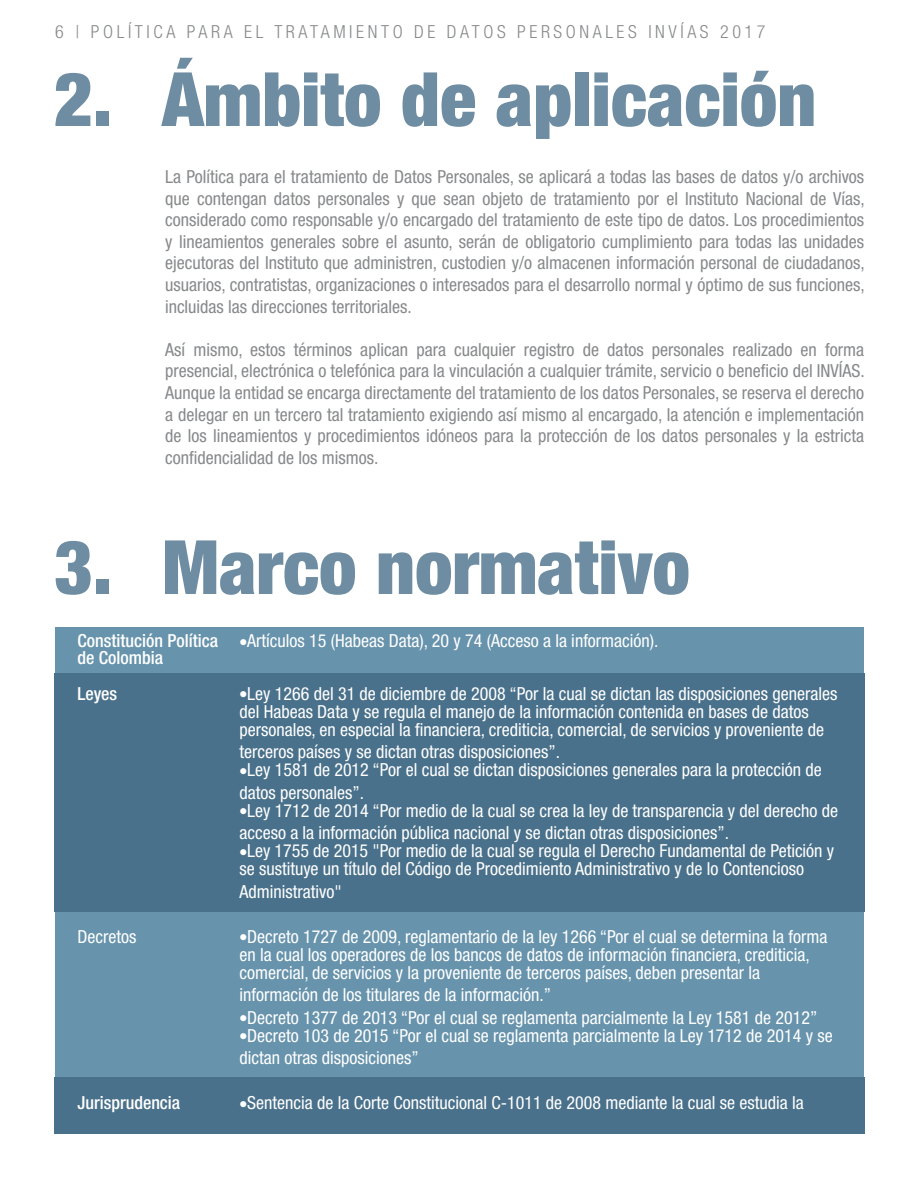
<style>
.page{position:relative;width:918px;height:1188px;background:#fff}
.page>*{position:absolute;margin:0;border:0;box-sizing:border-box;transform-origin:0 0}
.t1{font:900 condensed 75px "Helvetica Neue";color:#4a718b}
.t2{font:condensed 18px/18px "Helvetica Neue LT Std";color:#fff}
.t3{font:condensed 18px/21.6px "Helvetica Neue LT Std";color:#87898b;text-align:justify}
.t4{font:300 condensed 18px "Helvetica Neue LT Std";letter-spacing:.2em;color:#87898b}
.t5{font:500 condensed 18px "Helvetica Neue LT Std";color:#fff}
.s1{font-weight:500}
</style>
<div class="page">
<div style="left:55px;top:912px;width:809px;height:166px;background:#6793ac"></div>
<div style="left:54px;top:673px;width:810px;height:239px;background:#4a718b"></div>
<div style="left:55px;top:627px;width:808px;height:46px;background:#6793ac"></div>
<div style="left:54px;top:1078px;width:810px;height:56px;background:#4a718b"></div>
<p class="t4" style="left:55px;top:21px;width:712px">6 | POLÍTICA PARA EL TRATAMIENTO DE DATOS PERSONALES INVÍAS 2017</p>
<h1 class="t1" style="left:54px;top:53px;width:764px">2. Ámbito de aplicación</h1>
<p class="t3" style="left:165px;top:166px;width:701px">La Política para el tratamiento de Datos Personales, se aplicará a todas las bases de datos y/o archivos que contengan datos personales y que sean objeto de tratamiento por el Instituto Nacional de Vías, considerado como responsable y/o encargado del tratamiento de este tipo de datos. Los procedimientos y lineamientos generales sobre el asunto, serán de obligatorio cumplimiento para todas las unidades ejecutoras del Instituto que administren, custodien y/o almacenen información personal de ciudadanos, usuarios, contratistas, organizaciones o interesados para el desarrollo normal y óptimo de sus funciones, incluidas las direcciones territoriales.</p>
<p class="t3" style="left:165px;top:338px;width:701px">Así mismo, estos términos aplican para cualquier registro de datos personales realizado en forma presencial, electrónica o telefónica para la vinculación a cualquier trámite, servicio o beneficio del INVÍAS.<br>Aunque la entidad se encarga directamente del tratamiento de los datos Personales, se reserva el derecho a delegar en un tercero tal tratamiento exigiendo así mismo al encargado, la atención e implementación de los lineamientos y procedimientos idóneos para la protección de los datos personales y la estricta confidencialidad de los mismos.</p>
<h1 class="t1" style="left:54px;top:521px;width:637px">3. Marco normativo</h1>
<p class="t2" style="left:77px;top:633px;width:583px;line-height:16.5px"><span class="s1">Constitución Política</span> ●Artículos 15 (Habeas Data), 20 y 74 (Acceso a la información). <span class="s1">de Colombia</span></p>
<p class="t5" style="left:77px;top:683px;width:41px">Leyes</p>
<p class="t2" style="left:239px;top:684px;width:600px">●Ley 1266 del 31 de diciembre de 2008 “Por la cual se dictan las disposiciones generales del Habeas Data y se regula el manejo de la información contenida en bases de datos personales, en especial la financiera, crediticia, comercial, de servicios y proveniente de</p>
<p class="t2" style="left:239px;top:743px;width:322px">terceros países y se dictan otras disposiciones”.</p>
<p class="t2" style="left:239px;top:759px;width:584px;line-height:22.5px">●Ley 1581 de 2012 “Por el cual se dictan disposiciones generales para la protección de datos personales”.</p>
<p class="t2" style="left:239px;top:799px;width:600px;line-height:22.5px">●Ley 1712 de 2014 “Por medio de la cual se crea la ley de transparencia y del derecho de acceso a la información pública nacional y se dictan otras disposiciones”.</p>
<p class="t2" style="left:239px;top:842px;width:596px">●Ley 1755 de 2015 "Por medio de la cual se regula el Derecho Fundamental de Petición y se sustituye un título del Código de Procedimiento Administrativo y de lo Contencioso</p>
<p class="t2" style="left:239px;top:882px;width:104px">Administrativo"</p>
<p class="t2" style="left:77px;top:927px;width:60px">Decretos</p>
<p class="t2" style="left:239px;top:927px;width:590px">●Decreto 1727 de 2009, reglamentario de la ley 1266 “Por el cual se determina la forma en la cual los operadores de los bancos de datos de información financiera, crediticia, comercial, de servicios y la proveniente de terceros países, deben presentar la</p>
<p class="t2" style="left:239px;top:986px;width:313px">información de los titulares de la información.”</p>
<p class="t2" style="left:239px;top:1008px;width:580px">●Decreto 1377 de 2013 “Por el cual se reglamenta parcialmente la Ley 1581 de 2012”</p>
<p class="t2" style="left:239px;top:1024px;width:595px;line-height:22.5px">●Decreto 103 de 2015 “Por el cual se reglamenta parcialmente la Ley 1712 de 2014 y se dictan otras disposiciones”</p>
<p class="t5" style="left:77px;top:1092px;width:104px">Jurisprudencia</p>
<p class="t2" style="left:239px;top:1094px;width:566px">●Sentencia de la Corte Constitucional C-1011 de 2008 mediante la cual se estudia la</p>
</div>
